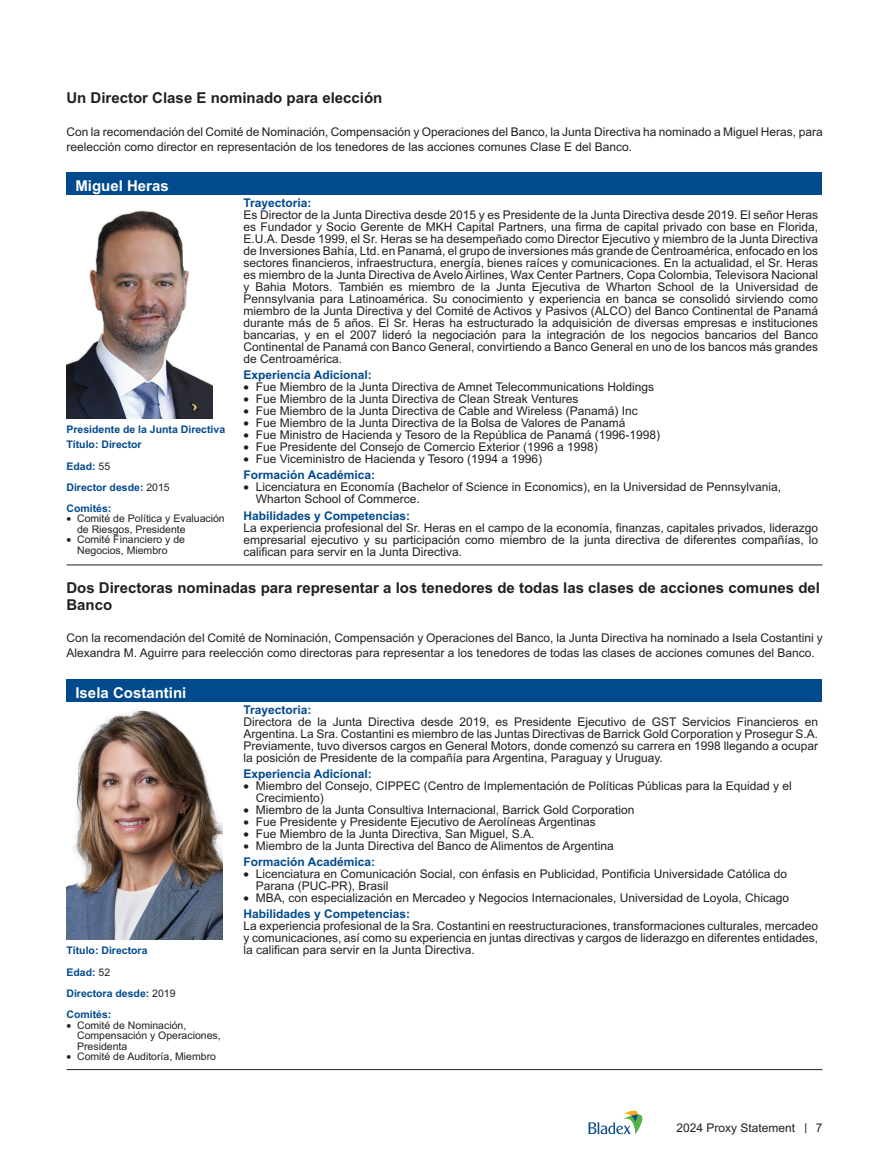
<style>
.page{position:relative;width:891px;height:1161px;background:#fff}
.page>*{position:absolute;margin:0;border:0;box-sizing:border-box;transform-origin:0 0}
.t1{font:700 15px/16.5px "Arial";color:#231f20}
.t2{font:700 15px "Arial";color:#fff}
.t3{font:12px/12px "Arial";color:#231f20}
.t4{font:700 12px "Arial";color:#004a8d}
.t5{font:10.5px/10.5px "Arial";color:#231f20}
.t6{font:700 10.5px/21.3px "Arial";color:#004a8d}
.s1{font-weight:700;color:#004a8d}
.s2{font-weight:400;color:#231f20}
.s3{font-family:"Avant Garde"}
</style>
<div class="page">
<div style="left:66px;top:173px;width:756px;height:22px;background:#004a8d"></div>
<div style="left:66px;top:679px;width:756px;height:23px;background:#004a8d"></div>
<hr style="left:66px;top:565px;width:756px;height:1px;background:#231f20">
<img style="left:66px;top:199px;width:146px;height:219px">
<hr style="left:66px;top:1069px;width:756px;height:1px;background:#231f20">
<img style="left:66px;top:710px;width:156px;height:229px">
<svg style="left:588px;top:1111px;width:54px;height:23px"></svg>
<p class="t1" style="left:66px;top:91px;width:317px">Un Director Clase E nominado para elección</p>
<p class="t3" style="left:66px;top:125px;width:758px;line-height:15px">Con la recomendación del Comité de Nominación, Compensación y Operaciones del Banco, la Junta Directiva ha nominado a Miguel Heras, para reelección como director en representación de los tenedores de las acciones comunes Clase E del Banco.</p>
<p class="t2" style="left:75px;top:179px;width:95px">Miguel Heras</p>
<p class="t4" style="left:243px;top:198px;width:70px">Trayectoria:</p>
<p class="t3" style="left:243px;top:210px;width:576px;text-align:justify">Es Director de la Junta Directiva desde 2015 y es Presidente de la Junta Directiva desde 2019. El señor Heras es Fundador y Socio Gerente de MKH Capital Partners, una firma de capital privado con base en Florida, E.U.A. Desde 1999, el Sr. Heras se ha desempeñado como Director Ejecutivo y miembro de la Junta Directiva de Inversiones Bahía, Ltd. en Panamá, el grupo de inversiones más grande de Centroamérica, enfocado en los sectores financieros, infraestructura, energía, bienes raíces y comunicaciones. En la actualidad, el Sr. Heras es miembro de la Junta Directiva de Avelo Airlines, Wax Center Partners, Copa Colombia, Televisora Nacional y Bahia Motors. También es miembro de la Junta Ejecutiva de Wharton School de la Universidad de Pennsylvania para Latinoamérica. Su conocimiento y experiencia en banca se consolidó sirviendo como miembro de la Junta Directiva y del Comité de Activos y Pasivos (ALCO) del Banco Continental de Panamá durante más de 5 años. El Sr. Heras ha estructurado la adquisición de diversas empresas e instituciones bancarias, y en el 2007 lideró la negociación para la integración de los negocios bancarios del Banco Continental de Panamá con Banco General, convirtiendo a Banco General en uno de los bancos más grandes de Centroamérica.</p>
<p class="t4" style="left:243px;top:370px;width:130px">Experiencia Adicional:</p>
<p class="t3" style="left:243px;top:382px;width:412px">• Fue Miembro de la Junta Directiva de Amnet Telecommunications Holdings</p>
<p class="t3" style="left:243px;top:394px;width:336px">• Fue Miembro de la Junta Directiva de Clean Streak Ventures</p>
<p class="t3" style="left:243px;top:406px;width:396px">• Fue Miembro de la Junta Directiva de Cable and Wireless (Panamá) Inc</p>
<p class="t3" style="left:243px;top:418px;width:384px">• Fue Miembro de la Junta Directiva de la Bolsa de Valores de Panamá</p>
<p class="t3" style="left:243px;top:430px;width:418px">• Fue Ministro de Hacienda y Tesoro de la República de Panamá (1996-1998)</p>
<p class="t3" style="left:243px;top:442px;width:356px">• Fue Presidente del Consejo de Comercio Exterior (1996 a 1998)</p>
<p class="t3" style="left:243px;top:452px;width:300px;line-height:16.2px">• Fue Viceministro de Hacienda y Tesoro (1994 a 1996)<br><span class="s1">Formación Académica:</span></p>
<p class="t3" style="left:256px;top:482px;width:527px;text-indent:-12px">• Licenciatura en Economía (Bachelor of Science in Economics), en la Universidad de Pennsylvania,<br>Wharton School of Commerce.</p>
<p class="t4" style="left:243px;top:510px;width:168px">Habilidades y Competencias:</p>
<p class="t3" style="left:243px;top:522px;width:576px;text-align:justify">La experiencia profesional del Sr. Heras en el campo de la economía, finanzas, capitales privados, liderazgo empresarial ejecutivo y su participación como miembro de la junta directiva de diferentes compañías, lo califican para servir en la Junta Directiva.</p>
<p class="t1" style="left:66px;top:581px;width:755px">Dos Directoras nominadas para representar a los tenedores de todas las clases de acciones comunes del<br>Banco</p>
<p class="t3" style="left:66px;top:631px;width:758px;line-height:15px">Con la recomendación del Comité de Nominación, Compensación y Operaciones del Banco, la Junta Directiva ha nominado a Isela Costantini y<br>Alexandra M. Aguirre para reelección como directoras para representar a los tenedores de todas las clases de acciones comunes del Banco.</p>
<p class="t2" style="left:75px;top:686px;width:112px">Isela Costantini</p>
<p class="t6" style="left:66px;top:423px;width:160px;line-height:15px">Presidente de la Junta Directiva<br>Título: Director</p>
<p class="t6" style="left:66px;top:456px;width:105px">Edad: <span class="s2">55<br></span>Director desde: <span class="s2">2015<br></span>Comités:</p>
<p class="t5" style="left:77px;top:514px;width:149px;text-indent:-11px">• Comité de Política y Evaluación de Riesgos, Presidente</p>
<p class="t5" style="left:77px;top:535px;width:109px;text-indent:-11px">• Comité Financiero y de<br>Negocios, Miembro</p>
<p class="t6" style="left:66px;top:941px;width:111px">Título: Directora<br>Edad: <span class="s2">52<br></span>Directora desde: <span class="s2">2019<br></span>Comités:</p>
<p class="t5" style="left:77px;top:1020px;width:145px;text-indent:-11px">• Comité de Nominación,<br>Compensación y Operaciones,<br>Presidenta</p>
<p class="t5" style="left:66px;top:1052px;width:151px">• Comité de Auditoría, Miembro</p>
<p class="t4" style="left:243px;top:705px;width:70px">Trayectoria:</p>
<p class="t3" style="left:243px;top:716px;width:576px;text-align:justify">Directora de la Junta Directiva desde 2019, es Presidente Ejecutivo de GST Servicios Financieros en Argentina. La Sra. Costantini es miembro de las Juntas Directivas de Barrick Gold Corporation y Prosegur S.A.<br>Previamente, tuvo diversos cargos en General Motors, donde comenzó su carrera en 1998 llegando a ocupar la posición de Presidente de la compañía para Argentina, Paraguay y Uruguay.</p>
<p class="t4" style="left:243px;top:769px;width:130px">Experiencia Adicional:</p>
<p class="t3" style="left:256px;top:781px;width:538px;text-indent:-12px">• Miembro del Consejo, CIPPEC (Centro de Implementación de Políticas Públicas para la Equidad y el<br>Crecimiento)</p>
<p class="t3" style="left:243px;top:805px;width:392px">• Miembro de la Junta Consultiva Internacional, Barrick Gold Corporation</p>
<p class="t3" style="left:243px;top:817px;width:354px">• Fue Presidente y Presidente Ejecutivo de Aerolíneas Argentinas</p>
<p class="t3" style="left:243px;top:829px;width:292px">• Fue Miembro de la Junta Directiva, San Miguel, S.A.</p>
<p class="t3" style="left:243px;top:838px;width:372px;line-height:16.2px">• Miembro de la Junta Directiva del Banco de Alimentos de Argentina<br><span class="s1">Formación Académica:</span></p>
<p class="t3" style="left:256px;top:869px;width:533px;text-indent:-12px">• Licenciatura en Comunicación Social, con énfasis en Publicidad, Pontificia Universidade Católica do<br>Parana (PUC-PR), Brasil</p>
<p class="t3" style="left:243px;top:891px;width:547px;line-height:16.2px">• MBA, con especialización en Mercadeo y Negocios Internacionales, Universidad de Loyola, Chicago<br><span class="s1">Habilidades y Competencias:</span></p>
<p class="t3" style="left:243px;top:921px;width:576px;text-align:justify">La experiencia profesional de la Sra. Costantini en reestructuraciones, transformaciones culturales, mercadeo y comunicaciones, así como su experiencia en juntas directivas y cargos de liderazgo en diferentes entidades, la califican para servir en la Junta Directiva.</p>
<p class="t3" style="left:676px;top:1123px;width:148px">2024 Proxy Statement <span class="s3">|</span> 7</p>
</div>
